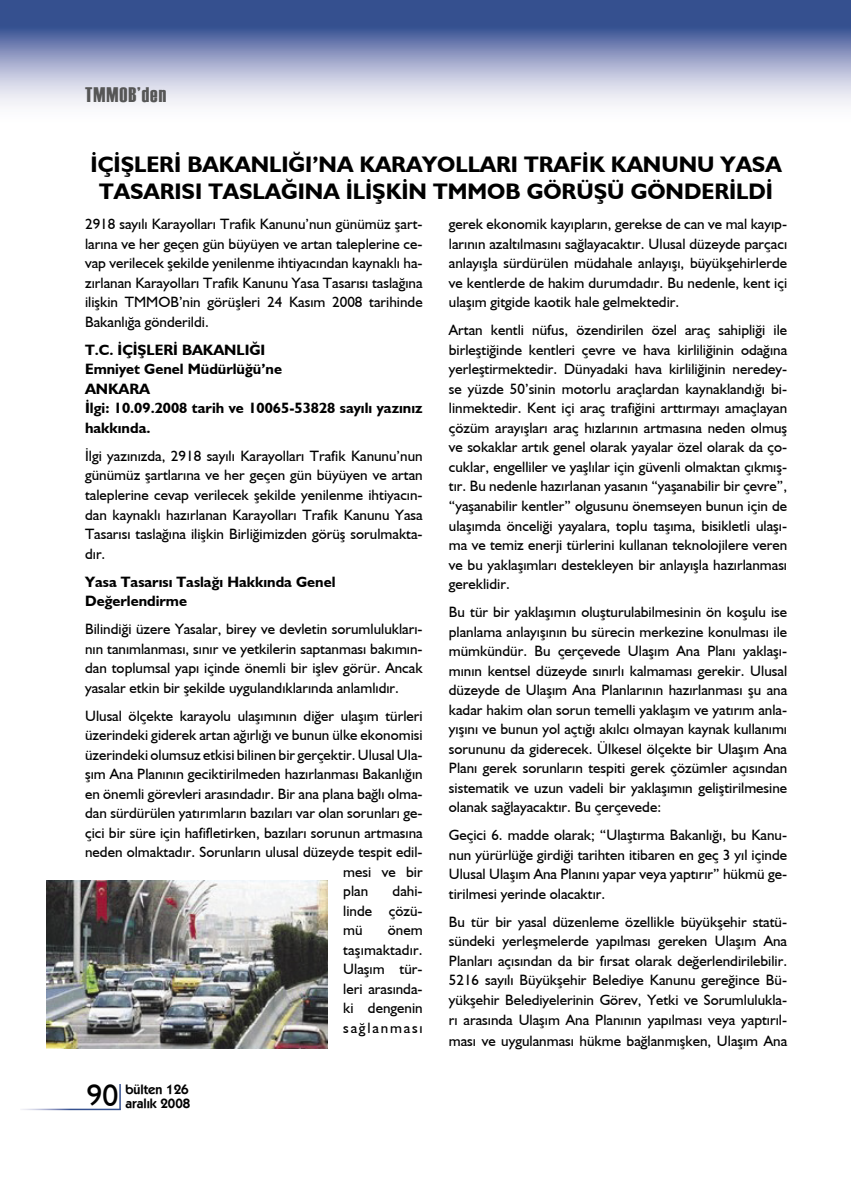
<style>
.page{position:relative;width:851px;height:1191px;background:#fff}
.page>*{position:absolute;margin:0;border:0;box-sizing:border-box;transform-origin:0 0}
.t1{font:31.5px "Humanist 521 BT";color:#000}
.t2{font:700 22.5px/27px "Humanist 521 BT";color:#000;text-align:center}
.t3{font:21px "Haettenschweiler";letter-spacing:.05em;color:#565656}
.t4{font:15px/19.5px "Humanist 521 BT";color:#000;text-align:justify}
.t5{font:700 15px/19.5px "Humanist 521 BT";color:#000}
.t6{font:600 13.5px/13.5px "Kabel IT Cby BT";color:#000}
</style>
<div class="page">
<svg style="left:0;top:0;width:850px;height:105px;background:#8895bd"></svg>
<hr style="left:119px;top:1084px;width:2px;height:25px;background:#35508f">
<hr style="left:20px;top:1108px;width:101px;height:2px;background:#fff">
<svg style="left:850px;top:0;width:1px;height:105px"></svg>
<img style="left:46px;top:880px;width:282px;height:168px">
<h3 class="t3" style="left:85px;top:80px;width:83px">TMMOB’den</h3>
<h2 class="t2" style="left:91px;top:151px;width:692px">İÇİŞLERİ BAKANLIĞI’NA KARAYOLLARI TRAFİK KANUNU YASA<br>TASARISI TASLAĞINA İLİŞKİN TMMOB GÖRÜŞÜ GÖNDERİLDİ</h2>
<p class="t4" style="left:85px;top:214px;width:339px">2918 sayılı Karayolları Trafik Kanunu’nun günümüz şart&shy;larına ve her geçen gün büyüyen ve artan taleplerine ce&shy;vap verilecek şekilde yenilenme ihtiyacından kaynaklı ha&shy;zırlanan Karayolları Trafik Kanunu Yasa Tasarısı taslağına ilişkin TMMOB’nin görüşleri 24 Kasım 2008 tarihinde Bakanlığa gönderildi.</p>
<p class="t5" style="left:85px;top:340px;width:339px">T.C. İÇİŞLERİ BAKANLIĞI<br>Emniyet Genel Müdürlüğü’ne<br>ANKARA<br>İlgi: 10.09.2008 tarih ve 10065-53828 sayılı yazınız hakkında.</p>
<p class="t4" style="left:85px;top:446px;width:339px">İlgi yazınızda, 2918 sayılı Karayolları Trafik Kanunu’nun günümüz şartlarına ve her geçen gün büyüyen ve artan taleplerine cevap verilecek şekilde yenilenme ihtiyacın&shy;dan kaynaklı hazırlanan Karayolları Trafik Kanunu Yasa Tasarısı taslağına ilişkin Birliğimizden görüş sorulmakta&shy;dır.</p>
<p class="t5" style="left:85px;top:571px;width:252px">Yasa Tasarısı Taslağı Hakkında Genel<br>Değerlendirme</p>
<p class="t4" style="left:85px;top:619px;width:339px">Bilindiği üzere Yasalar, birey ve devletin sorumlulukları&shy;nın tanımlanması, sınır ve yetkilerin saptanması bakımın&shy;dan toplumsal yapı içinde önemli bir işlev görür. Ancak yasalar etkin bir şekilde uygulandıklarında anlamlıdır.</p>
<p class="t4" style="left:85px;top:705px;width:339px">Ulusal ölçekte karayolu ulaşımının diğer ulaşım türleri</p>
<p class="t4" style="left:85px;top:725px;width:339px">üzerindeki giderek artan ağırlığı ve bunun ülke ekonomisi</p>
<p class="t4" style="left:85px;top:744px;width:339px">üzerindeki olumsuz etkisi bilinen bir gerçektir. Ulusal Ula-</p>
<p class="t4" style="left:85px;top:764px;width:339px">şım Ana Planının geciktirilmeden hazırlanması Bakanlığın</p>
<p class="t4" style="left:85px;top:783px;width:339px">en önemli görevleri arasındadır. Bir ana plana bağlı olma-</p>
<p class="t4" style="left:85px;top:803px;width:339px">dan sürdürülen yatırımların bazıları var olan sorunları ge-</p>
<p class="t4" style="left:85px;top:822px;width:339px">çici bir süre için hafifletirken, bazıları sorunun artmasına</p>
<p class="t4" style="left:85px;top:842px;width:339px">neden olmaktadır. Sorunların ulusal düzeyde tespit edil-</p>
<p class="t4" style="left:343px;top:861px;width:81px">mesi ve bir</p>
<p class="t4" style="left:343px;top:881px;width:26px">plan</p>
<p class="t4" style="left:449px;top:214px;width:340px">gerek ekonomik kayıpların, gerekse de can ve mal kayıp&shy;larının azaltılmasını sağlayacaktır. Ulusal düzeyde parçacı anlayışla sürdürülen müdahale anlayışı, büyükşehirlerde ve kentlerde de hakim durumdadır. Bu nedenle, kent içi ulaşım gitgide kaotik hale gelmektedir.</p>
<p class="t4" style="left:449px;top:320px;width:340px">Artan kentli nüfus, özendirilen özel araç sahipliği ile birleştiğinde kentleri çevre ve hava kirliliğinin odağına yerleştirmektedir. Dünyadaki hava kirliliğinin neredey&shy;se yüzde 50’sinin motorlu araçlardan kaynaklandığı bi&shy;linmektedir. Kent içi araç trafiğini arttırmayı amaçlayan çözüm arayışları araç hızlarının artmasına neden olmuş ve sokaklar artık genel olarak yayalar özel olarak da ço&shy;cuklar, engelliler ve yaşlılar için güvenli olmaktan çıkmış&shy;tır. Bu nedenle hazırlanan yasanın “yaşanabilir bir çevre”, “yaşanabilir kentler” olgusunu önemseyen bunun için de ulaşımda önceliği yayalara, toplu taşıma, bisikletli ulaşı&shy;ma ve temiz enerji türlerini kullanan teknolojilere veren ve bu yaklaşımları destekleyen bir anlayışla hazırlanması gereklidir.</p>
<p class="t4" style="left:449px;top:602px;width:340px">Bu tür bir yaklaşımın oluşturulabilmesinin ön koşulu ise planlama anlayışının bu sürecin merkezine konulması ile mümkündür. Bu çerçevede Ulaşım Ana Planı yaklaşı&shy;mının kentsel düzeyde sınırlı kalmaması gerekir. Ulusal düzeyde de Ulaşım Ana Planlarının hazırlanması şu ana kadar hakim olan sorun temelli yaklaşım ve yatırım anla&shy;yışını ve bunun yol açtığı akılcı olmayan kaynak kullanımı sorununu da giderecek. Ülkesel ölçekte bir Ulaşım Ana Planı gerek sorunların tespiti gerek çözümler açısından sistematik ve uzun vadeli bir yaklaşımın geliştirilmesine olanak sağlayacaktır. Bu çerçevede:</p>
<p class="t4" style="left:449px;top:825px;width:340px">Geçici 6. madde olarak; “Ulaştırma Bakanlığı, bu Kanu&shy;nun yürürlüğe girdiği tarihten itibaren en geç 3 yıl içinde Ulusal Ulaşım Ana Planını yapar veya yaptırır” hükmü ge&shy;tirilmesi yerinde olacaktır.</p>
<p class="t4" style="left:449px;top:911px;width:340px">Bu tür bir yasal düzenleme özellikle büyükşehir statü&shy;sündeki yerleşmelerde yapılması gereken Ulaşım Ana Planları açısından da bir fırsat olarak değerlendirilebilir.<br>5216 sayılı Büyükşehir Belediye Kanunu gereğince Bü&shy;yükşehir Belediyelerinin Görev, Yetki ve Sorumlulukla&shy;rı arasında Ulaşım Ana Planının yapılması veya yaptırıl&shy;ması ve uygulanması hükme bağlanmışken, Ulaşım Ana</p>
<p class="t4" style="left:343px;top:881px;width:81px;text-indent:49px">dahi&shy;linde çözü&shy;mü</p>
<p class="t4" style="left:343px;top:920px;width:81px;text-indent:45px">önem taşımaktadır.<br>Ulaşım tür&shy;leri arasında&shy;ki dengenin sağlanması</p>
<h1 class="t1" style="left:86px;top:1076px;width:33px">90</h1>
<p class="t6" style="left:125px;top:1082px;width:66px">bülten 126 aralık 2008</p>
</div>
